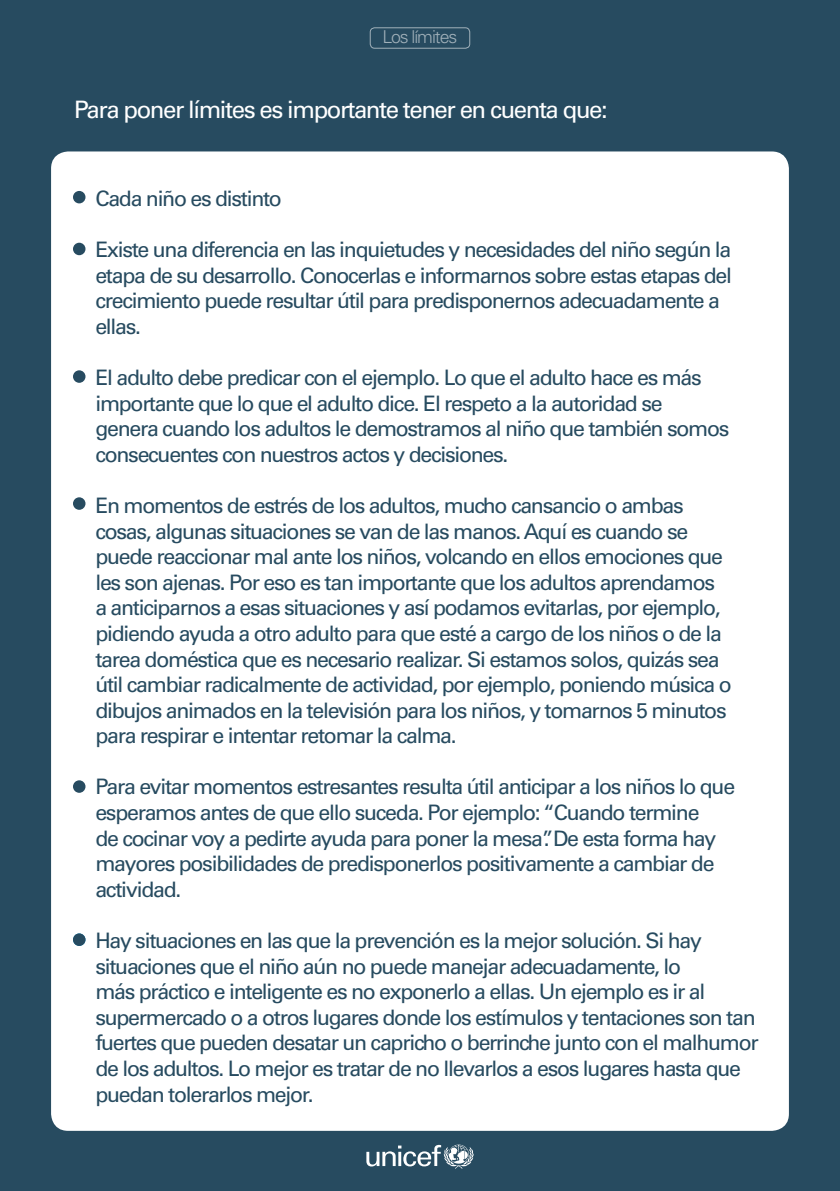
<style>
.page{position:relative;width:840px;height:1191px;background:#fff}
.page>*{position:absolute;margin:0;border:0;box-sizing:border-box;transform-origin:0 0}
.t1{font:24px "Univers LT Std";letter-spacing:-.06em;color:#fff}
.t2{font:21.4px/25.6px "Univers LT Std";letter-spacing:-.06em;color:#274b60}
.t3{font:300 17.8px "Univers LT Std";letter-spacing:-.06em;color:#fff}
</style>
<div class="page">
<div style="left:0;top:0;width:839px;height:1191px;background:#274b60"></div>
<div style="left:51px;top:151px;width:737px;height:979px;background:#fff;border-radius:17px"></div>
<div style="left:370px;top:28px;width:99px;height:20px;border:1px solid #fff;border-radius:4px"></div>
<svg style="left:366px;top:1144px;width:107px;height:24px"></svg>
<div style="left:73px;top:191px;width:12px;height:12px;background:#274b60;border-radius:50%"></div>
<div style="left:73px;top:243px;width:12px;height:12px;background:#274b60;border-radius:50%"></div>
<div style="left:73px;top:370px;width:12px;height:13px;background:#274b60;border-radius:50%"></div>
<div style="left:73px;top:497px;width:12px;height:13px;background:#274b60;border-radius:50%"></div>
<div style="left:73px;top:780px;width:12px;height:13px;background:#274b60;border-radius:50%"></div>
<div style="left:73px;top:933px;width:12px;height:13px;background:#274b60;border-radius:50%"></div>
<p class="t3" style="left:382px;top:26px;width:76px">Los límites</p>
<p class="t1" style="left:74px;top:95px;width:535px">Para poner límites es importante tener en cuenta que:</p>
<p class="t2" style="left:95px;top:186px;width:188px">Cada niño es distinto</p>
<p class="t2" style="left:95px;top:237px;width:638px">Existe una diferencia en las inquietudes y necesidades del niño según la etapa de su desarrollo. Conocerlas e informarnos sobre estas etapas del crecimiento puede resultar útil para predisponernos adecuadamente a ellas.</p>
<p class="t2" style="left:95px;top:365px;width:635px">El adulto debe predicar con el ejemplo. Lo que el adulto hace es más importante que lo que el adulto dice. El respeto a la autoridad se genera cuando los adultos le demostramos al niño que también somos consecuentes con nuestros actos y decisiones.</p>
<p class="t2" style="left:95px;top:493px;width:637px">En momentos de estrés de los adultos, mucho cansancio o ambas cosas, algunas situaciones se van de las manos. Aquí es cuando se puede reaccionar mal ante los niños, volcando en ellos emociones que les son ajenas. Por eso es tan importante que los adultos aprendamos a anticiparnos a esas situaciones y así podamos evitarlas, por ejemplo, pidiendo ayuda a otro adulto para que esté a cargo de los niños o de la tarea doméstica que es necesario realizar. Si estamos solos, quizás sea útil cambiar radicalmente de actividad, por ejemplo, poniendo música o dibujos animados en la televisión para los niños, y tomarnos 5 minutos para respirar e intentar retomar la calma.</p>
<p class="t2" style="left:95px;top:774px;width:641px">Para evitar momentos estresantes resulta útil anticipar a los niños lo que esperamos antes de que ello suceda. Por ejemplo: “Cuando termine<br>de cocinar voy a pedirte ayuda para poner la mesa”. De esta forma hay mayores posibilidades de predisponerlos positivamente a cambiar de actividad.</p>
<p class="t2" style="left:95px;top:927px;width:664px">Hay situaciones en las que la prevención es la mejor solución. Si hay situaciones que el niño aún no puede manejar adecuadamente, lo<br>más práctico e inteligente es no exponerlo a ellas. Un ejemplo es ir al supermercado o a otros lugares donde los estímulos y tentaciones son tan fuertes que pueden desatar un capricho o berrinche junto con el malhumor de los adultos. Lo mejor es tratar de no llevarlos a esos lugares hasta que puedan tolerarlos mejor.</p>
</div>
